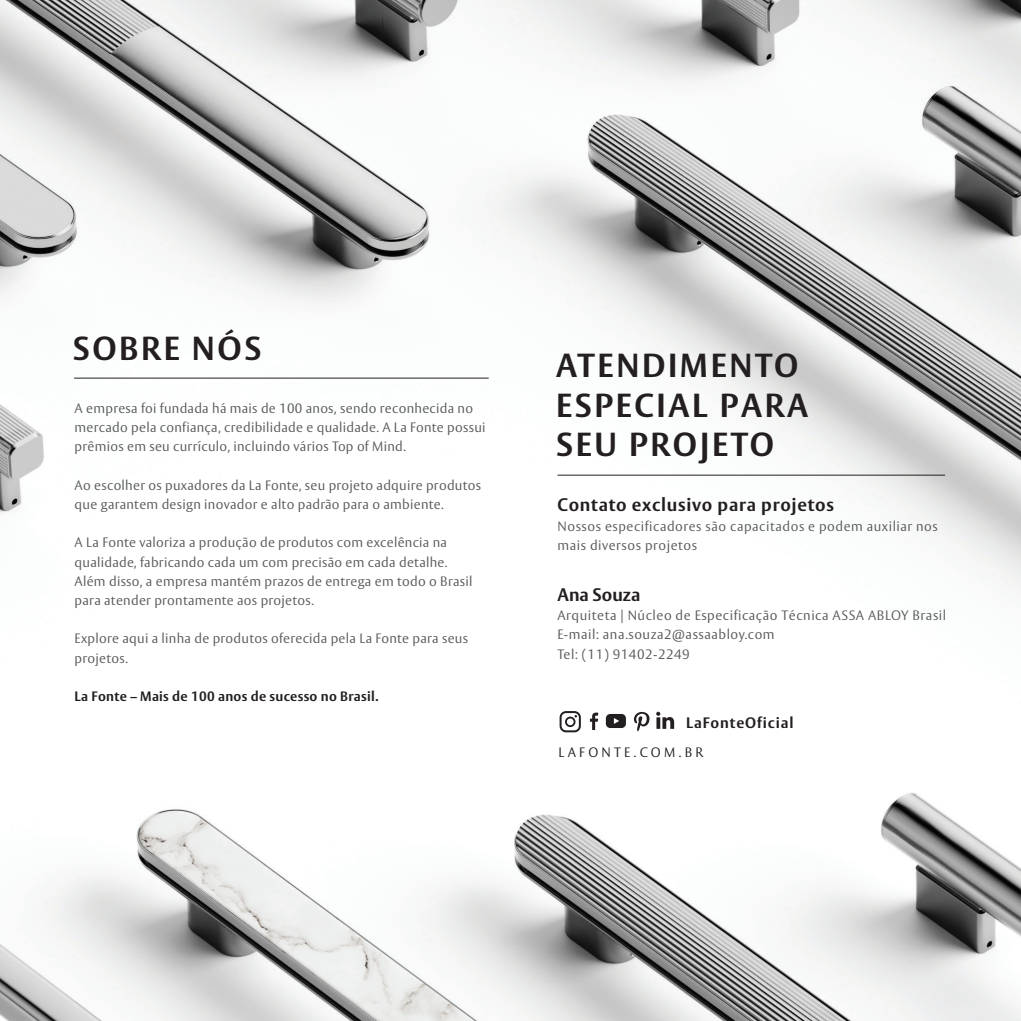
<style>
.page{position:relative;width:1021px;height:1021px;background:#fff}
.page>*{position:absolute;margin:0;border:0;box-sizing:border-box;transform-origin:0 0}
.t1{font:700 33px/39.6px "ASSA Vesta";letter-spacing:.08em;color:#231f20}
.t2{font:700 18px "ASSA Vesta";letter-spacing:.04em;color:#231f20}
.t3{font:700 18px "ASSA Vesta";color:#231f20}
.t4{font:700 15px "ASSA Vesta";letter-spacing:.06em;color:#231f20}
.t5{font:300 13.5px/19.2px "ASSA Vesta";letter-spacing:.02em;color:#57585a}
.t6{font:300 13.5px/19.2px "ASSA Vesta";letter-spacing:.04em;color:#57585a}
.t7{font:700 13.5px "ASSA Vesta";letter-spacing:.02em;color:#231f20}
.t8{font:300 13.5px "ASSA Vesta";letter-spacing:.24em;color:#231f20}
</style>
<div class="page">
<img style="left:0;top:0;width:1020px;height:1020px">
<hr style="left:74px;top:378px;width:414px;height:1px;background:#231f20">
<hr style="left:557px;top:475px;width:388px;height:1px;background:#231f20">
<svg style="left:590px;top:712px;width:8px;height:18px"></svg>
<svg style="left:606px;top:714px;width:20px;height:14px"></svg>
<svg style="left:559px;top:711px;width:22px;height:21px"></svg>
<svg style="left:634px;top:711px;width:16px;height:20px"></svg>
<svg style="left:656px;top:711px;width:18px;height:17px"></svg>
<h1 class="t1" style="left:73px;top:329px;width:190px">SOBRE NÓS</h1>
<p class="t5" style="left:75px;top:399px;width:412px">A empresa foi fundada há mais de 100 anos, sendo reconhecida no mercado pela confiança, credibilidade e qualidade. A La Fonte possui prêmios em seu currículo, incluindo vários Top of Mind.</p>
<p class="t5" style="left:75px;top:476px;width:408px">Ao escolher os puxadores da La Fonte, seu projeto adquire produtos que garantem design inovador e alto padrão para o ambiente.</p>
<p class="t5" style="left:75px;top:533px;width:399px">A La Fonte valoriza a produção de produtos com excelência na qualidade, fabricando cada um com precisão em cada detalhe.<br>Além disso, a empresa mantém prazos de entrega em todo o Brasil para atender prontamente aos projetos.</p>
<p class="t5" style="left:75px;top:629px;width:395px">Explore aqui a linha de produtos oferecida pela La Fonte para seus projetos.</p>
<p class="t7" style="left:75px;top:688px;width:305px">La Fonte – Mais de 100 anos de sucesso no Brasil.</p>
<h1 class="t1" style="left:556px;top:347px;width:253px">ATENDIMENTO<br>ESPECIAL PARA<br>SEU PROJETO</h1>
<h2 class="t2" style="left:557px;top:494px;width:278px">Contato exclusivo para projetos</h2>
<p class="t6" style="left:557px;top:517px;width:382px">Nossos especificadores são capacitados e podem auxiliar nos mais diversos projetos</p>
<h2 class="t3" style="left:557px;top:583px;width:84px">Ana Souza</h2>
<p class="t6" style="left:557px;top:606px;width:390px">Arquiteta | Núcleo de Especificação Técnica ASSA ABLOY Brasil<br>E-mail: ana.souza2@assaabloy.com<br>Tel: (11) 91402-2249</p>
<p class="t4" style="left:686px;top:713px;width:109px">LaFonteOficial</p>
<p class="t8" style="left:558px;top:744px;width:146px">LAFONTE.COM.BR</p>
</div>
